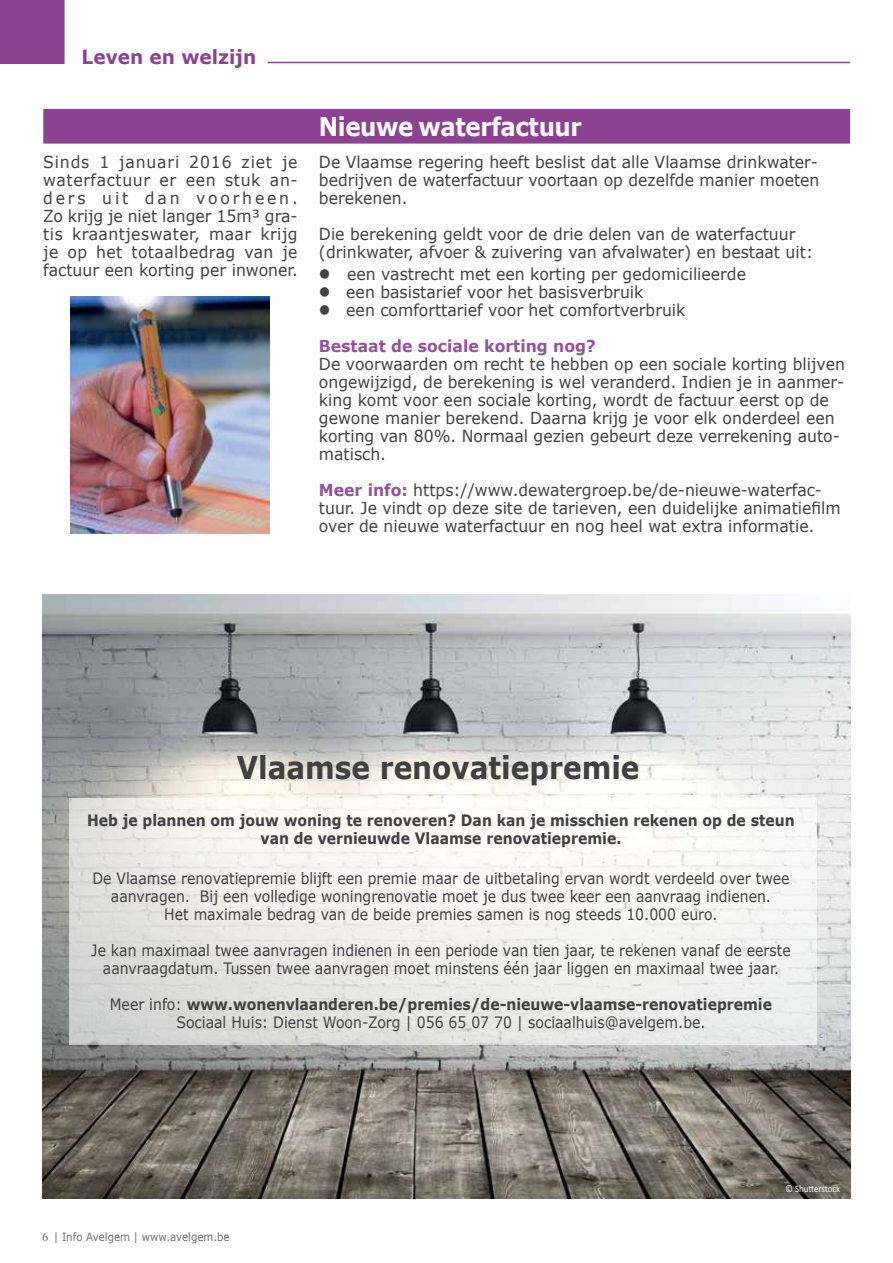
<style>
.page{position:relative;width:893px;height:1263px;background:#fff}
.page>*{position:absolute;margin:0;border:0;box-sizing:border-box;transform-origin:0 0}
.t1{font:700 31.35px "Verdana";color:#414042;scale:.89 1}
.t2{font:700 25.65px "Verdana";letter-spacing:-.02em;color:#fff;scale:.89 1}
.t3{font:700 19.5px "Verdana";color:#8a4291;scale:.95 1}
.t4{font:16.5px/18px "Verdana";color:#414042;scale:.95 1}
.t5{font:15.6px/18px "Verdana";color:#414042;text-align:center;scale:.89 1}
.t6{font:700 15.6px/18px "Verdana";color:#414042;text-align:center;scale:.89 1}
.t7{font:11.4px "Verdana";color:#6d6e71;scale:.89 1}
.t8{font:10.05px "Calibri";color:#fff;scale:.89 1}
.s1{font-weight:700;color:#92539a}
.s2{font-weight:700}
.s3{font-family:"Times New Roman";font-size:12px}
</style>
<div class="page">
<img style="left:42px;top:595px;width:808px;height:603px">
<div style="left:0;top:0;width:65px;height:64px;background:#8a4291"></div>
<hr style="left:268px;top:62px;width:582px;height:1px;background:#8a4291">
<img style="left:70px;top:296px;width:199px;height:238px">
<div style="left:43px;top:109px;width:807px;height:35px;background:#8a4291;border:2px solid #8a4291"></div>
<svg style="left:69px;top:798px;width:747px;height:246px;fill:#f1f0ee"></svg>
<p class="t3" style="left:82px;top:43px;width:185px">Leven en welzijn</p>
<p class="t4" style="left:43px;top:153px;width:269px;text-align:justify">Sinds 1 januari 2016 ziet je waterfactuur er een stuk an&shy;ders uit dan voorheen.<br>Zo krijg je niet langer 15m³ gra&shy;tis kraantjeswater, maar krijg je op het totaalbedrag van je factuur een korting per inwoner.</p>
<h2 class="t2" style="left:319px;top:108px;width:297px">Nieuwe waterfactuur</h2>
<p class="t4" style="left:319px;top:153px;width:528px;text-align:justify">De Vlaamse regering heeft beslist dat alle Vlaamse drinkwater&shy;bedrijven de waterfactuur voortaan op dezelfde manier moeten berekenen.</p>
<p class="t4" style="left:319px;top:225px;width:522px">Die berekening geldt voor de drie delen van de waterfactuur (drinkwater, afvoer &amp; zuivering van afvalwater) en bestaat uit:</p>
<p class="t4" style="left:319px;top:265px;width:451px">● een vastrecht met een korting per gedomicilieerde</p>
<p class="t4" style="left:319px;top:283px;width:343px">● een basistarief voor het basisverbruik</p>
<p class="t4" style="left:319px;top:292px;width:387px;line-height:36px">● een comforttarief voor het comfortverbruik<br><span class="s1">Bestaat de sociale korting nog?</span></p>
<p class="t4" style="left:319px;top:355px;width:555px">De voorwaarden om recht te hebben op een sociale korting blijven ongewijzigd, de berekening is wel veranderd. Indien je in aanmer&shy;king komt voor een sociale korting, wordt de factuur eerst op de gewone manier berekend. Daarna krijg je voor elk onderdeel een korting van 80%. Normaal gezien gebeurt deze verrekening auto&shy;matisch.</p>
<p class="t4" style="left:319px;top:481px;width:551px"><span class="s1">Meer info:</span> https://www.dewatergroep.be/de-nieuwe-waterfac&shy;tuur. Je vindt op deze site de tarieven, een duidelijke animatiefilm over de nieuwe waterfactuur en nog heel wat extra informatie.</p>
<h1 class="t1" style="left:237px;top:746px;width:454px">Vlaamse renovatiepremie</h1>
<p class="t6" style="left:87px;top:811px;width:796px">Heb je plannen om jouw woning te renoveren? Dan kan je misschien rekenen op de steun van de vernieuwde Vlaamse renovatiepremie.</p>
<p class="t5" style="left:92px;top:869px;width:785px">De Vlaamse renovatiepremie blijft een premie maar de uitbetaling ervan wordt verdeeld over twee aanvragen. Bij een volledige woningrenovatie moet je dus twee keer een aanvraag indienen.<br>Het maximale bedrag van de beide premies samen is nog steeds 10.000 euro.</p>
<p class="t5" style="left:91px;top:941px;width:787px">Je kan maximaal twee aanvragen indienen in een periode van tien jaar, te rekenen vanaf de eerste aanvraagdatum. Tussen twee aanvragen moet minstens één jaar liggen en maximaal twee jaar.</p>
<p class="t5" style="left:110px;top:995px;width:746px">Meer info: <span class="s2">www.wonenvlaanderen.be/premies/de-nieuwe-vlaamse-renovatiepremie<br></span>Sociaal Huis: Dienst Woon-Zorg | 056 65 07 70 | sociaalhuis@avelgem.be.</p>
<p class="t7" style="left:42px;top:1229px;width:212px"><span class="s3">6</span> | Info Avelgem | www.avelgem.be</p>
<p class="t8" style="left:786px;top:1182px;width:63px">© Shutterstock</p>
</div>
